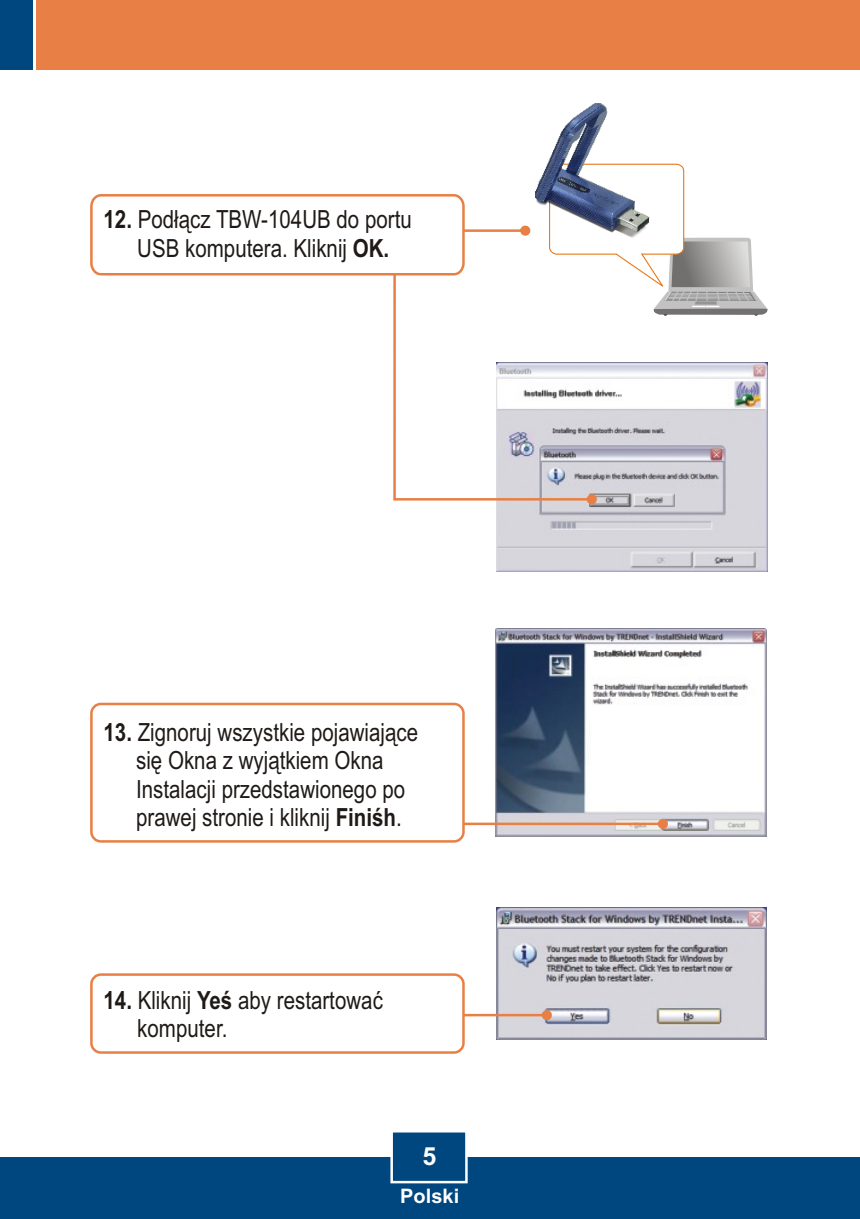
<style>
.page{position:relative;width:860px;height:1219px;background:#fff}
.page>*{position:absolute;margin:0;border:0;box-sizing:border-box;transform-origin:0 0}
.t1{font:25px/28.5px "Arial Narrow";color:#1f1a17}
.t2{font:700 25px "Arial";color:#fff}
.t3{font:700 20px "Arial";color:#fff}
.s1{font-weight:700}
</style>
<div class="page">
<div style="left:0;top:1157px;width:859px;height:62px;background:#004780"></div>
<div style="left:36px;top:0;width:823px;height:70px;background:#e88045"></div>
<div style="left:0;top:0;width:33px;height:70px;background:#004780"></div>
<svg style="left:390px;top:1132px;width:78px;height:52px"></svg>
<img style="left:496px;top:908px;width:270px;height:131px">
<img style="left:495px;top:629px;width:270px;height:207px">
<img style="left:496px;top:362px;width:270px;height:209px">
<svg style="left:464px;top:819px;width:203px;height:10px;background:#e1c3b5"></svg>
<svg style="left:393px;top:277px;width:203px;height:227px"></svg>
<div style="left:90px;top:703px;width:374px;height:139px;background:#fff;border:3px solid #e88045;border-radius:9px"></div>
<svg style="left:464px;top:1010px;width:87px;height:10px"></svg>
<div style="left:90px;top:973px;width:374px;height:81px;background:#fff;border:3px solid #e88045;border-radius:9px"></div>
<svg style="left:549px;top:164px;width:218px;height:152px"></svg>
<svg style="left:90px;top:194px;width:440px;height:83px"></svg>
<img style="left:536px;top:103px;width:113px;height:136px">
<p class="t1" style="left:103px;top:208px;width:310px;text-align:center"><span class="s1">12.</span> Pod³¹cz TBW-104UB do portu<br>USB komputera. Kliknij <span class="s1">OK.</span></p>
<p class="t1" style="left:136px;top:720px;width:283px;text-indent:-33px"><span class="s1">13.</span> Zignoruj wszystkie pojawiaj¹ce siê Okna z wyj¹tkiem Okna<br>Instalacji przedstawionego po prawej stronie i kliknij <span class="s1">Finish</span>.</p>
<p class="t1" style="left:137px;top:988px;width:247px;text-indent:-34px"><span class="s1">14.</span> Kliknij <span class="s1">Yes</span> aby restartowaæ komputer.</p>
<p class="t2" style="left:422px;top:1147px;width:15px">5</p>
<p class="t3" style="left:400px;top:1188px;width:60px">Polski</p>
</div>
